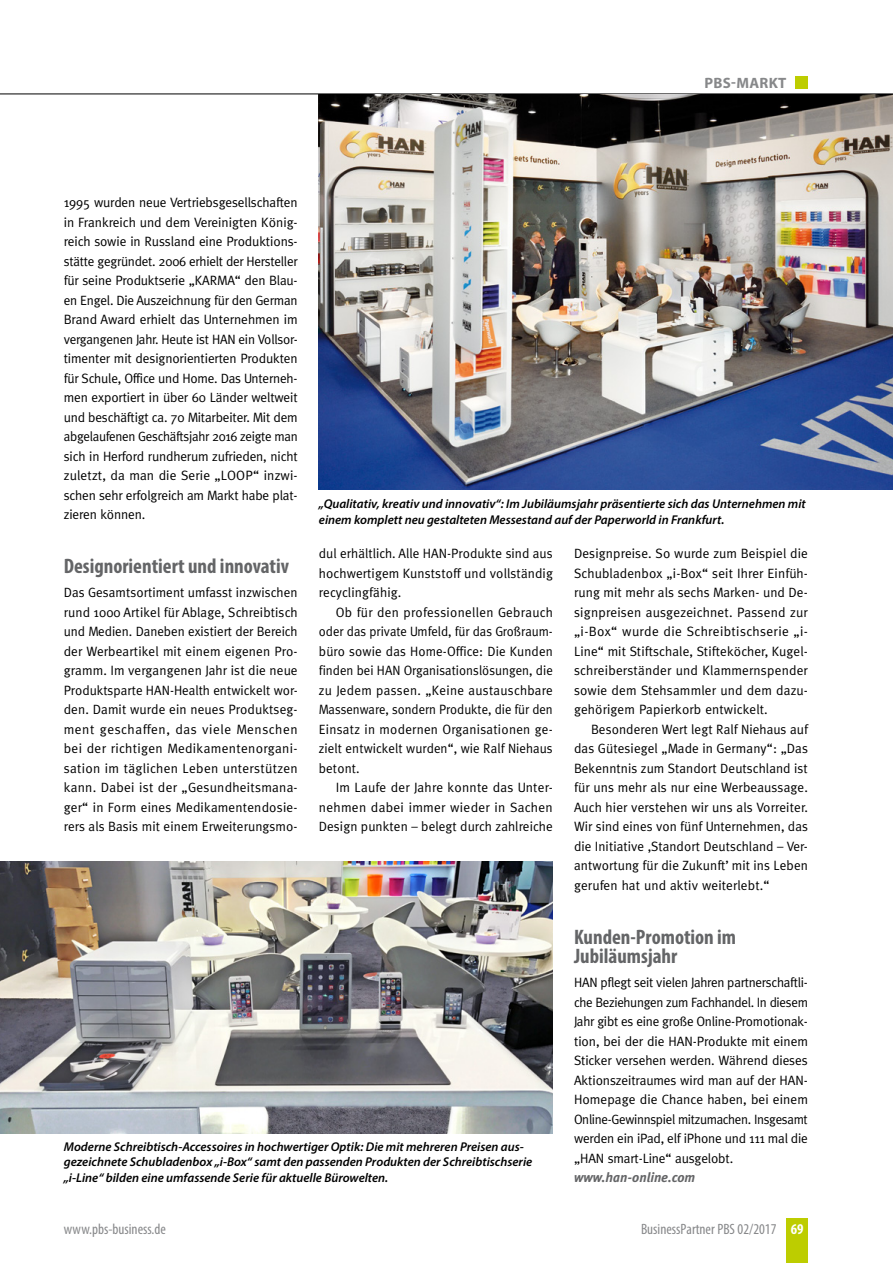
<style>
.page{position:relative;width:893px;height:1263px;background:#fff}
.page>*{position:absolute;margin:0;border:0;box-sizing:border-box;transform-origin:0 0}
.t1{font:700 condensed 21px/19.5px "Myriad Pro";color:#646567}
.t2{font:condensed 15px "Myriad Pro";color:#87888a}
.t3{font:700 15px "Myriad Pro";letter-spacing:.02em;color:#87888a}
.t4{font:13.5px/19.5px "Meta";letter-spacing:.01em;color:#000;text-align:justify}
.t5{font:italic 700 13.5px "Meta";color:#646567}
.t6{font:italic 600 12.75px/15.8px "Myriad Pro";color:#000}
.s1{font-weight:700;color:#fff}
</style>
<div class="page">
<div style="left:787px;top:1218px;width:21px;height:45px;background:#bdcd00"></div>
<div style="left:795px;top:77px;width:13px;height:12px;background:#bdcd00"></div>
<hr style="left:0;top:94px;width:893px;height:1px;background:#000">
<img style="left:319px;top:94px;width:574px;height:395px">
<img style="left:0;top:861px;width:553px;height:272px">
<p class="t3" style="left:704px;top:73px;width:84px">PBS-MARKT</p>
<p class="t4" style="left:64px;top:192px;width:235px">1995 wurden neue Vertriebsgesellschaften in Frankreich und dem Vereinigten König&shy;reich sowie in Russland eine Produktions&shy;stätte gegründet. 2006 erhielt der Hersteller für seine Produktserie „KARMA“ den Blau&shy;en Engel. Die Auszeichnung für den German Brand Award erhielt das Unternehmen im vergangenen Jahr. Heute ist HAN ein Vollsor&shy;timenter mit designorientierten Produkten für Schule, Office und Home. Das Unterneh&shy;men exportiert in über 60 Länder weltweit und beschäftigt ca. 70 Mitarbeiter. Mit dem abgelaufenen Geschäftsjahr 2016 zeigte man sich in Herford rundherum zufrieden, nicht zuletzt, da man die Serie „LOOP“ inzwi&shy;schen sehr erfolgreich am Markt habe plat&shy;zieren können.</p>
<h1 class="t1" style="left:64px;top:556px;width:227px">Designorientiert und innovativ</h1>
<p class="t4" style="left:64px;top:582px;width:235px">Das Gesamtsortiment umfasst inzwischen rund 1000 Artikel für Ablage, Schreibtisch und Medien. Daneben existiert der Bereich der Werbeartikel mit einem eigenen Pro&shy;gramm. Im vergangenen Jahr ist die neue Produktsparte HAN-Health entwickelt wor&shy;den. Damit wurde ein neues Produktseg&shy;ment geschaffen, das viele Menschen bei der richtigen Medikamentenorgani&shy;sation im täglichen Leben unterstützen kann. Dabei ist der „Gesundheitsmana&shy;ger“ in Form eines Medikamentendosie&shy;rers als Basis mit einem Erweiterungsmo-</p>
<p class="t6" style="left:319px;top:496px;width:488px">„Qualitativ, kreativ und innovativ“: Im Jubiläumsjahr präsentierte sich das Unternehmen mit einem komplett neu gestalteten Messestand auf der Paperworld in Frankfurt.</p>
<p class="t4" style="left:319px;top:543px;width:235px">dul erhältlich. Alle HAN-Produkte sind aus hochwertigem Kunststoff und vollständig recyclingfähig.</p>
<p class="t4" style="left:319px;top:602px;width:235px;text-indent:17px">Ob für den professionellen Gebrauch oder das private Umfeld, für das Großraum&shy;büro sowie das Home-Office: Die Kunden finden bei HAN Organisationslösungen, die zu Jedem passen. „Keine austauschbare Massenware, sondern Produkte, die für den Einsatz in modernen Organisationen ge&shy;zielt entwickelt wurden“, wie Ralf Niehaus betont.</p>
<p class="t4" style="left:319px;top:777px;width:235px;text-indent:17px">Im Laufe der Jahre konnte das Unter&shy;nehmen dabei immer wieder in Sachen Design punkten – belegt durch zahlreiche</p>
<p class="t4" style="left:574px;top:543px;width:235px">Designpreise. So wurde zum Beispiel die Schubladenbox „i-Box“ seit Ihrer Einfüh&shy;rung mit mehr als sechs Marken- und De&shy;signpreisen ausgezeichnet. Passend zur „i-Box“ wurde die Schreibtischserie „i-Line“ mit Stiftschale, Stifteköcher, Kugel&shy;schreiberständer und Klammernspender sowie dem Stehsammler und dem dazu&shy;gehörigem Papierkorb entwickelt.</p>
<p class="t4" style="left:574px;top:719px;width:235px;text-indent:17px">Besonderen Wert legt Ralf Niehaus auf das Gütesiegel „Made in Germany“: „Das Bekenntnis zum Standort Deutschland ist für uns mehr als nur eine Werbeaussage.<br>Auch hier verstehen wir uns als Vorreiter.<br>Wir sind eines von fünf Unternehmen, das die Initiative ‚Standort Deutschland – Ver&shy;antwortung für die Zukunft’ mit ins Leben gerufen hat und aktiv weiterlebt.“</p>
<h1 class="t1" style="left:574px;top:926px;width:164px">Kunden-Promotion im<br>Jubiläumsjahr</h1>
<p class="t4" style="left:574px;top:972px;width:235px">HAN pflegt seit vielen Jahren partnerschaftli&shy;che Beziehungen zum Fachhandel. In diesem Jahr gibt es eine große Online-Promotionak&shy;tion, bei der die HAN-Produkte mit einem Sticker versehen werden. Während dieses Aktionszeitraumes wird man auf der HAN-Homepage die Chance haben, bei einem Online-Gewinnspiel mitzumachen. Insgesamt werden ein iPad, elf iPhone und 111 mal die „HAN smart-Line“ ausgelobt.</p>
<p class="t5" style="left:574px;top:1169px;width:123px">www.han-online.com</p>
<p class="t6" style="left:64px;top:1138px;width:470px">Moderne Schreibtisch-Accessoires in hochwertiger Optik: Die mit mehreren Preisen aus&shy;gezeichnete Schubladenbox „i-Box“ samt den passenden Produkten der Schreibtischserie „i-Line“ bilden eine umfassende Serie für aktuelle Bürowelten.</p>
<p class="t2" style="left:64px;top:1220px;width:104px">www.pbs-business.de</p>
<p class="t2" style="left:641px;top:1220px;width:164px">BusinessPartner PBS 02/2017 <span class="s1">69</span></p>
</div>
